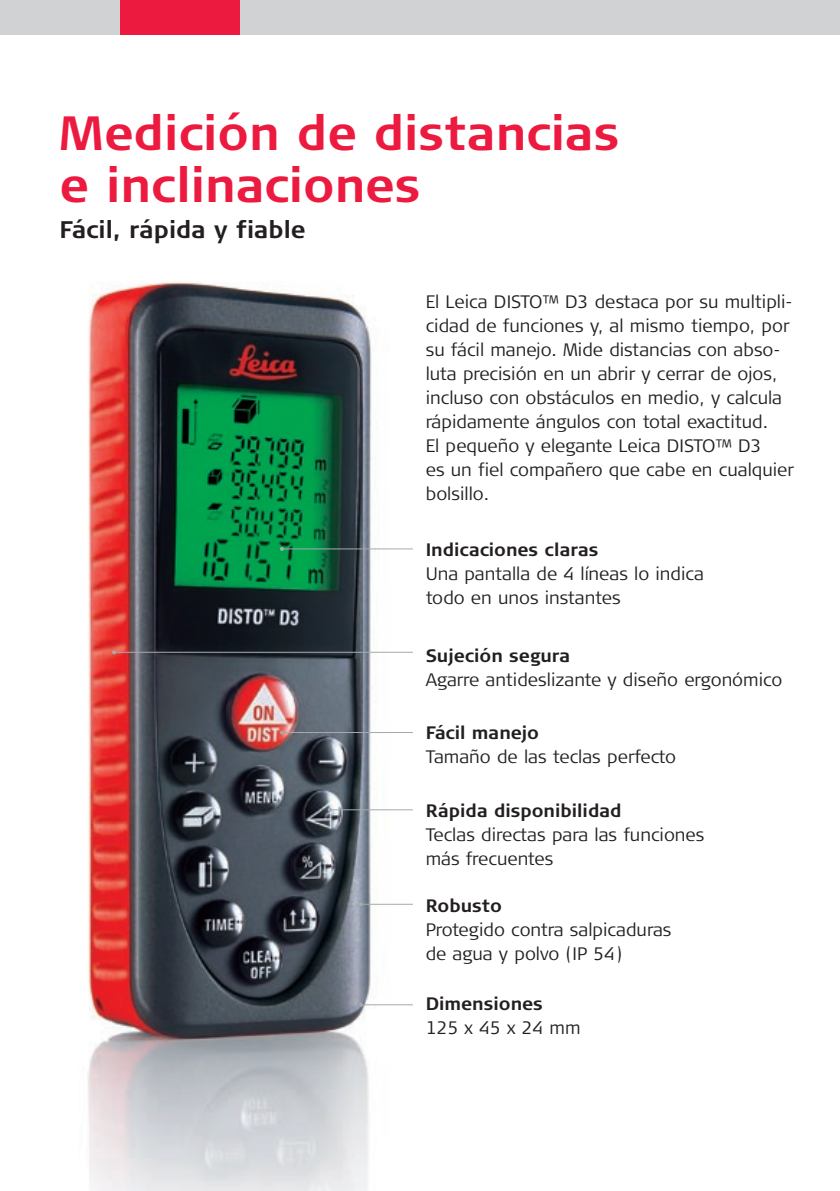
<style>
.page{position:relative;width:840px;height:1191px;background:#fff}
.page>*{position:absolute;margin:0;border:0;box-sizing:border-box;transform-origin:0 0}
.t1{font:700 48px/52px "Signa Column";color:#ed1a40}
.t2{font:700 24px "Signa Column";color:#231f20}
.t3{font:300 18px/24px "Signa Column";color:#231f20}
.t4{font:700 18px "Signa Column";color:#231f20}
</style>
<div class="page">
<img style="left:88px;top:282px;width:325px;height:909px">
<div style="left:0;top:0;width:839px;height:34px;background:#d1d2d4"></div>
<div style="left:120px;top:0;width:119px;height:34px;background:#ed1a40"></div>
<hr style="left:282px;top:548px;width:130px;height:1px;background:#a8a9ad">
<svg style="left:280px;top:547px;width:4px;height:4px"></svg>
<hr style="left:114px;top:652px;width:298px;height:1px;background:#a8a9ad">
<svg style="left:112px;top:650px;width:4px;height:4px"></svg>
<hr style="left:282px;top:732px;width:130px;height:1px;background:#a8a9ad">
<svg style="left:280px;top:730px;width:4px;height:4px"></svg>
<hr style="left:329px;top:809px;width:83px;height:1px;background:#a8a9ad">
<svg style="left:327px;top:808px;width:4px;height:4px"></svg>
<hr style="left:361px;top:903px;width:51px;height:1px;background:#a8a9ad">
<svg style="left:359px;top:902px;width:4px;height:4px"></svg>
<hr style="left:361px;top:1004px;width:51px;height:1px;background:#a8a9ad">
<svg style="left:359px;top:1002px;width:4px;height:4px"></svg>
<h1 class="t1" style="left:60px;top:107px;width:561px">Medición de distancias e inclinaciones</h1>
<h2 class="t2" style="left:60px;top:216px;width:247px">Fácil, rápida y fiable</h2>
<p class="t3" style="left:425px;top:289px;width:370px">El Leica DISTO™ D3 destaca por su multipli&shy;cidad de funciones y, al mismo tiempo, por su fácil manejo. Mide distancias con abso&shy;luta precisión en un abrir y cerrar de ojos, incluso con obstáculos en medio, y calcula rápidamente ángulos con total exactitud.<br>El pequeño y elegante Leica DISTO™ D3<br>es un fiel compañero que cabe en cualquier bolsillo.</p>
<p class="t4" style="left:425px;top:539px;width:174px">I ndicaciones claras</p>
<p class="t3" style="left:425px;top:561px;width:280px">Una pantalla de 4 líneas lo indica todo en unos instantes</p>
<p class="t4" style="left:425px;top:645px;width:146px">Sujeción segura</p>
<p class="t3" style="left:425px;top:667px;width:358px">Agarre antideslizante y diseño ergonómico</p>
<p class="t4" style="left:425px;top:721px;width:115px">Fácil manejo</p>
<p class="t3" style="left:425px;top:744px;width:252px">Tamaño de las teclas perfecto</p>
<p class="t4" style="left:425px;top:800px;width:197px">Rápida disponibilidad</p>
<p class="t3" style="left:425px;top:822px;width:280px">Teclas directas para las funciones más frecuentes</p>
<p class="t4" style="left:425px;top:895px;width:78px">Robusto</p>
<p class="t3" style="left:425px;top:917px;width:247px">Protegido contra salpicaduras de agua y polvo (IP 54)</p>
<p class="t4" style="left:425px;top:992px;width:119px">Dimensiones</p>
<p class="t3" style="left:425px;top:1015px;width:156px">125 x 45 x 24 mm</p>
</div>
